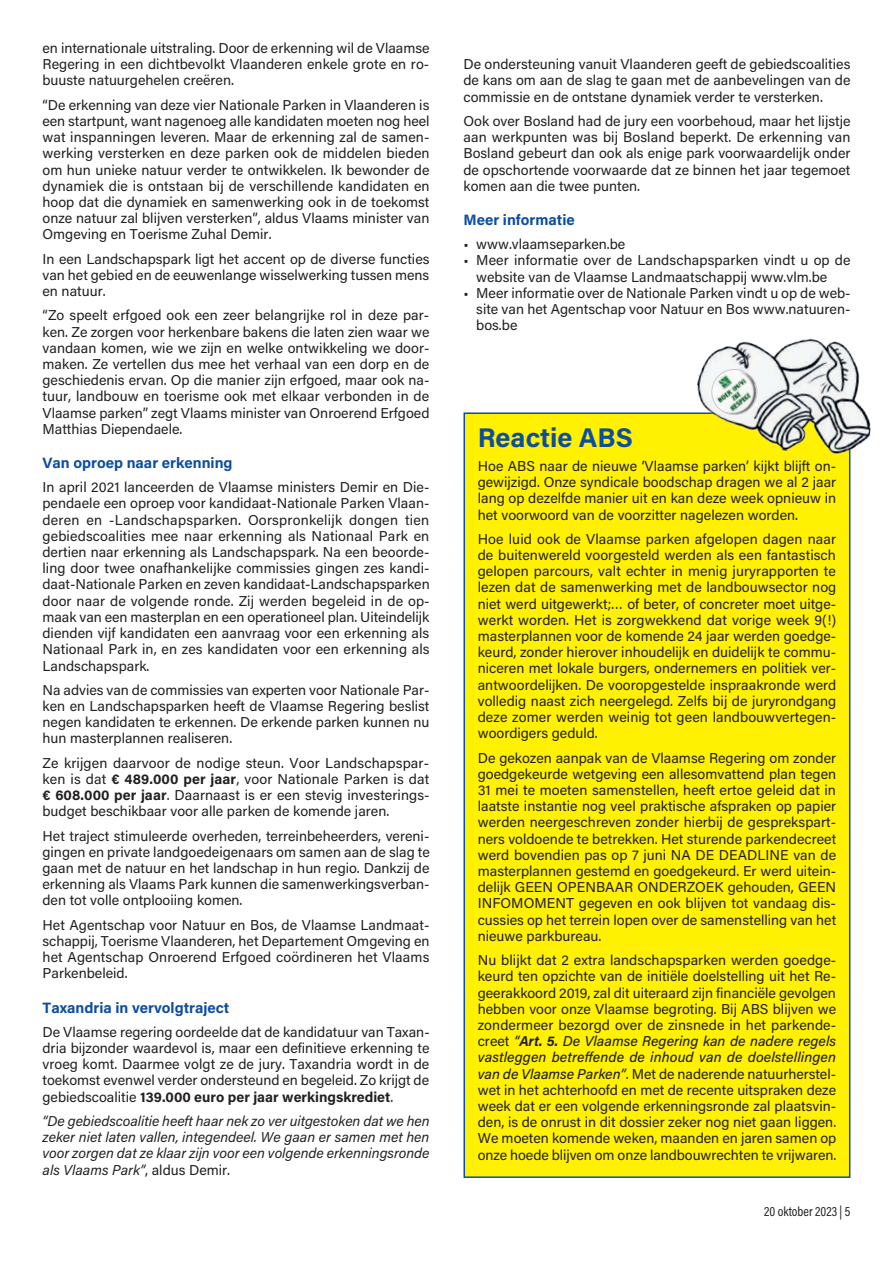
<style>
.page{position:relative;width:893px;height:1263px;background:#fff}
.page>*{position:absolute;margin:0;border:0;box-sizing:border-box;transform-origin:0 0}
.t1{font:700 27px "Acumin Pro";color:#0d4da1}
.t2{font:700 15px "Acumin Pro";color:#0d4da1}
.t3{font:14.25px/16.2px "Acumin Pro";color:#231f20;text-align:justify}
.t4{font:italic 14.25px/16.2px "Acumin Pro";letter-spacing:-.005em;color:#231f20;text-align:justify}
.t5{font:13.5px "Acumin Pro Cond";color:#231f20}
.s1{font-weight:700}
.s2{font-style:normal}
.s3{font-weight:500;font-style:italic}
.s4{font-weight:700;font-style:italic}
</style>
<div class="page">
<div style="left:464px;top:413px;width:386px;height:764px;background:#fff101"></div>
<div style="left:463px;top:412px;width:387px;height:766px;border:2px solid #0d4da1"></div>
<img style="left:691px;top:338px;width:180px;height:122px">
<svg style="left:709px;top:367px;width:51px;height:50px"></svg>
<p class="t3" style="left:43px;top:39px;width:389px">en internationale uitstraling. Door de erkenning wil de Vlaamse Regering in een dichtbevolkt Vlaanderen enkele grote en ro&shy;buuste natuurgehelen creëren.</p>
<p class="t3" style="left:43px;top:96px;width:389px">“De erkenning van deze vier Nationale Parken in Vlaanderen is een startpunt, want nagenoeg alle kandidaten moeten nog heel wat inspanningen leveren. Maar de erkenning zal de samen&shy;werking versterken en deze parken ook de middelen bieden om hun unieke natuur verder te ontwikkelen. Ik bewonder de dynamiek die is ontstaan bij de verschillende kandidaten en hoop dat die dynamiek en samenwerking ook in de toekomst onze natuur zal blijven versterken”, aldus Vlaams minister van Omgeving en Toerisme Zuhal Demir.</p>
<p class="t3" style="left:43px;top:250px;width:388px">In een Landschapspark ligt het accent op de diverse functies van het gebied en de eeuwenlange wisselwerking tussen mens en natuur.</p>
<p class="t3" style="left:43px;top:307px;width:388px">“Zo speelt erfgoed ook een zeer belangrijke rol in deze par&shy;ken. Ze zorgen voor herkenbare bakens die laten zien waar we vandaan komen, wie we zijn en welke ontwikkeling we door&shy;maken. Ze vertellen dus mee het verhaal van een dorp en de geschiedenis ervan. Op die manier zijn erfgoed, maar ook na&shy;tuur, landbouw en toerisme ook met elkaar verbonden in de Vlaamse parken” zegt Vlaams minister van Onroerend Erfgoed Matthias Diependaele.</p>
<p class="t2" style="left:43px;top:452px;width:192px">Van oproep naar erkenning</p>
<p class="t3" style="left:43px;top:479px;width:389px">In april 2021 lanceerden de Vlaamse ministers Demir en Die&shy;pendaele een oproep voor kandidaat-Nationale Parken Vlaan&shy;deren en -Landschapsparken. Oorspronkelijk dongen tien gebiedscoalities mee naar erkenning als Nationaal Park en dertien naar erkenning als Landschapspark. Na een beoorde&shy;ling door twee onafhankelijke commissies gingen zes kandi&shy;daat-Nationale Parken en zeven kandidaat-Landschapsparken door naar de volgende ronde. Zij werden begeleid in de op&shy;maak van een masterplan en een operationeel plan. Uiteindelijk dienden vijf kandidaten een aanvraag voor een erkenning als Nationaal Park in, en zes kandidaten voor een erkenning als Landschapspark.</p>
<p class="t3" style="left:43px;top:681px;width:388px">Na advies van de commissies van experten voor Nationale Par&shy;ken en Landschapsparken heeft de Vlaamse Regering beslist negen kandidaten te erkennen. De erkende parken kunnen nu hun masterplannen realiseren.</p>
<p class="t3" style="left:43px;top:754px;width:389px">Ze krijgen daarvoor de nodige steun. Voor Landschapspar&shy;ken is dat <span class="s1">€ 489.000 per jaar</span>, voor Nationale Parken is dat <span class="s1">€ 608.000 per jaar</span>. Daarnaast is er een stevig investerings&shy;budget beschikbaar voor alle parken de komende jaren.</p>
<p class="t3" style="left:43px;top:827px;width:389px">Het traject stimuleerde overheden, terreinbeheerders, vereni&shy;gingen en private landgoedeigenaars om samen aan de slag te gaan met de natuur en het landschap in hun regio. Dankzij de erkenning als Vlaams Park kunnen die samenwerkingsverban&shy;den tot volle ontplooiing komen.</p>
<p class="t3" style="left:43px;top:916px;width:388px">Het Agentschap voor Natuur en Bos, de Vlaamse Landmaat&shy;schappij, Toerisme Vlaanderen, het Departement Omgeving en het Agentschap Onroerend Erfgoed coördineren het Vlaams Parkenbeleid.</p>
<p class="t2" style="left:43px;top:997px;width:188px">Taxandria in vervolgtraject</p>
<p class="t3" style="left:43px;top:1023px;width:389px">De Vlaamse regering oordeelde dat de kandidatuur van Taxan&shy;dria bijzonder waardevol is, maar een definitieve erkenning te vroeg komt. Daarmee volgt ze de jury. Taxandria wordt in de toekomst evenwel verder ondersteund en begeleid. Zo krijgt de gebiedscoalitie <span class="s1">139.000 euro per jaar werkingskrediet</span>.</p>
<p class="t4" style="left:43px;top:1112px;width:389px">“De gebiedscoalitie heeft haar nek zo ver uitgestoken dat we hen zeker niet laten vallen, integendeel. We gaan er samen met hen voor zorgen dat ze klaar zijn voor een volgende erkenningsronde als Vlaams Park”<span class="s2">, aldus Demir.</span></p>
<p class="t3" style="left:463px;top:56px;width:388px">De ondersteuning vanuit Vlaanderen geeft de gebiedscoalities de kans om aan de slag te gaan met de aanbevelingen van de commissie en de ontstane dynamiek verder te versterken.</p>
<p class="t3" style="left:463px;top:112px;width:388px">Ook over Bosland had de jury een voorbehoud, maar het lijstje aan werkpunten was bij Bosland beperkt. De erkenning van Bosland gebeurt dan ook als enige park voorwaardelijk onder de opschortende voorwaarde dat ze binnen het jaar tegemoet komen aan die twee punten.</p>
<p class="t2" style="left:463px;top:209px;width:113px">Meer informatie</p>
<p class="t3" style="left:463px;top:236px;width:163px">• www.vlaamseparken.be</p>
<p class="t3" style="left:476px;top:252px;width:376px;text-indent:-13px">• Meer informatie over de Landschapsparken vindt u op de website van de Vlaamse Landmaatschappij www.vlm.be</p>
<p class="t3" style="left:476px;top:284px;width:376px;text-indent:-13px">• Meer informatie over de Nationale Parken vindt u op de web&shy;site van het Agentschap voor Natuur en Bos www.natuuren&shy;bos.be</p>
<h1 class="t1" style="left:478px;top:418px;width:157px">Reactie ABS</h1>
<p class="t3" style="left:478px;top:457px;width:360px">Hoe ABS naar de nieuwe ‘Vlaamse parken’ kijkt blijft on&shy;gewijzigd. Onze syndicale boodschap dragen we al 2 jaar lang op dezelfde manier uit en kan deze week opnieuw in het voorwoord van de voorzitter nagelezen worden.</p>
<p class="t3" style="left:478px;top:530px;width:360px">Hoe luid ook de Vlaamse parken afgelopen dagen naar de buitenwereld voorgesteld werden als een fantastisch gelopen parcours, valt echter in menig juryrapporten te lezen dat de samenwerking met de landbouwsector nog niet werd uitgewerkt;… of beter, of concreter moet uitge&shy;werkt worden. Het is zorgwekkend dat vorige week 9(!) masterplannen voor de komende 24 jaar werden goedge&shy;keurd, zonder hierover inhoudelijk en duidelijk te commu&shy;niceren met lokale burgers, ondernemers en politiek ver&shy;antwoordelijken. De vooropgestelde inspraakronde werd volledig naast zich neergelegd. Zelfs bij de juryrondgang deze zomer werden weinig tot geen landbouwvertegen&shy;woordigers geduld.</p>
<p class="t3" style="left:478px;top:749px;width:360px">De gekozen aanpak van de Vlaamse Regering om zonder goedgekeurde wetgeving een allesomvattend plan tegen 31 mei te moeten samenstellen, heeft ertoe geleid dat in laatste instantie nog veel praktische afspraken op papier werden neergeschreven zonder hierbij de gesprekspart&shy;ners voldoende te betrekken. Het sturende parkendecreet werd bovendien pas op 7 juni NA DE DEADLINE van de masterplannen gestemd en goedgekeurd. Er werd uitein&shy;delijk GEEN OPENBAAR ONDERZOEK gehouden, GEEN INFOMOMENT gegeven en ook blijven tot vandaag dis&shy;cussies op het terrein lopen over de samenstelling van het nieuwe parkbureau.</p>
<p class="t3" style="left:478px;top:951px;width:360px">Nu blijkt dat 2 extra landschapsparken werden goedge&shy;keurd ten opzichte van de initiële doelstelling uit het Re&shy;geerakkoord 2019, zal dit uiteraard zijn financiële gevolgen hebben voor onze Vlaamse begroting. Bij ABS blijven we zondermeer bezorgd over de zinsnede in het parkende&shy;creet <span class="s3">“</span><span class="s4">Art. 5.</span> <span class="s3">De Vlaamse Regering kan de nadere regels vastleggen betreffende de inhoud van de doelstellingen van de Vlaamse Parken”</span>. Met de naderende natuurherstel&shy;wet in het achterhoofd en met de recente uitspraken deze week dat er een volgende erkenningsronde zal plaatsvin&shy;den, is de onrust in dit dossier zeker nog niet gaan liggen.<br>We moeten komende weken, maanden en jaren samen op onze hoede blijven om onze landbouwrechten te vrijwaren.</p>
<p class="t5" style="left:764px;top:1202px;width:88px">20 oktober 2023 | 5</p>
</div>
